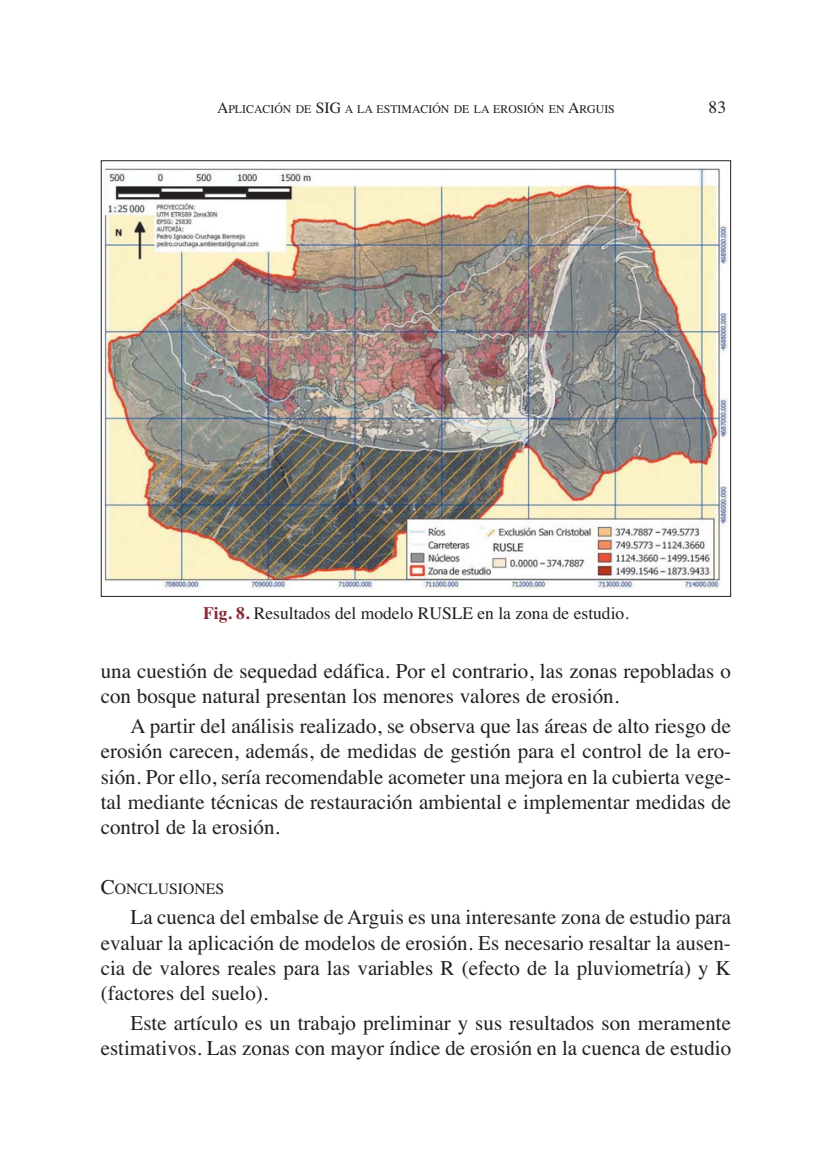
<style>
.page{position:relative;width:832px;height:1162px;background:#fff}
.page>*{position:absolute;margin:0;border:0;box-sizing:border-box;transform-origin:0 0}
.t1{font:21px/25.2px "Times";color:#231f20;text-align:justify}
.t2{font:17.5px "Times";color:#231f20}
.t3{font:15.75px "Times";color:#231f20}
.t4{font:11.9px "Times";color:#231f20}
.s1{font-size:15.75px}
.s2{font-weight:700;color:#882838}
.s3{font-size:21px}
</style>
<div class="page">
<img style="left:103px;top:166px;width:626px;height:424px">
<p class="t4" style="left:217px;top:104px;width:399px"><span class="s1">A</span>PLICACIÓN DE <span class="s1">SIG</span> A LA ESTIMACIÓN DE LA EROSIÓN EN <span class="s1">A</span>RGUIS</p>
<p class="t2" style="left:708px;top:100px;width:19px">83</p>
<p class="t2" style="left:203px;top:606px;width:427px"><span class="s2">Fig. 8.</span> Resultados del modelo RUSLE en la zona de estudio.</p>
<p class="t1" style="left:101px;top:660px;width:632px">una cuestión de sequedad edáfica. Por el contrario, las zonas repobladas o con bosque natural presentan los menores valores de erosión.</p>
<p class="t1" style="left:101px;top:715px;width:632px;text-indent:30px">A partir del análisis realizado, se observa que las áreas de alto riesgo de erosión carecen, además, de medidas de gestión para el control de la ero&shy;sión. Por ello, sería recomendable acometer una mejora en la cubierta vege&shy;tal mediante técnicas de restauración ambiental e implementar medidas de control de la erosión.</p>
<p class="t3" style="left:101px;top:883px;width:125px"><span class="s3">C</span>ONCLUSIONES</p>
<p class="t1" style="left:101px;top:907px;width:632px;text-indent:30px">La cuenca del embalse de Arguis es una interesante zona de estudio para evaluar la aplicación de modelos de erosión. Es necesario resaltar la ausen&shy;cia de valores reales para las variables R (efecto de la pluviometría) y K (factores del suelo).</p>
<p class="t1" style="left:101px;top:1012px;width:632px;text-align:right">Este artículo es un trabajo preliminar y sus resultados son meramente estimativos. Las zonas con mayor índice de erosión en la cuenca de estudio</p>
</div>
